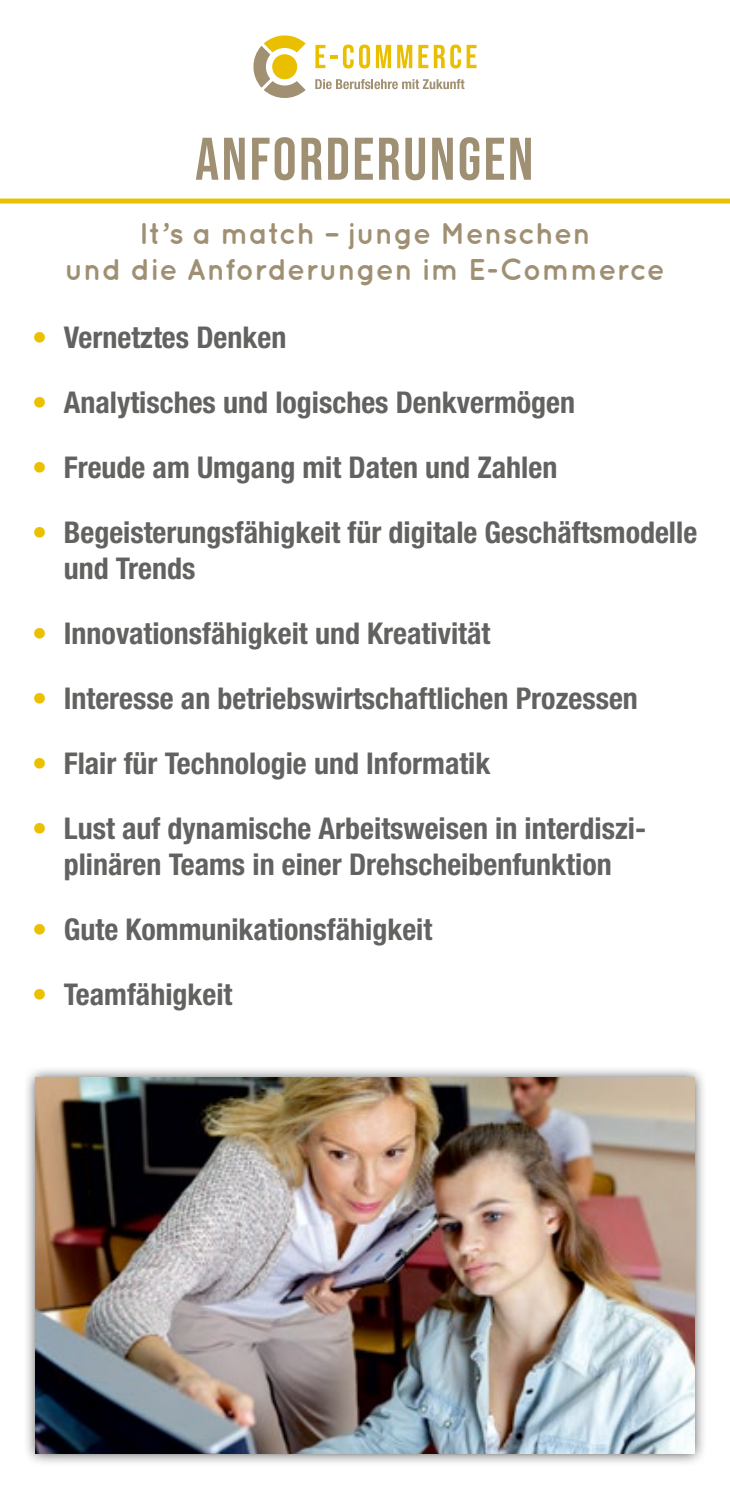
<style>
.page{position:relative;width:730px;height:1489px;background:#fff}
.page>*{position:absolute;margin:0;border:0;box-sizing:border-box;transform-origin:0 0}
.t1{font:60px "Bebas Neue";letter-spacing:.04em;color:#a09073}
.t2{font:700 condensed 30px/36px "Helvetica Neue LT Std";color:#626261}
.t3{font:700 30px/36px "Quicksand";letter-spacing:.005em;color:#a09073;text-align:center}
.s1{color:#ebc000}
</style>
<div class="page">
<div style="left:23px;top:1064px;width:684px;height:402px;background:#181716;opacity:.75"></div>
<img style="left:35px;top:1077px;width:659px;height:376px">
<svg style="left:253px;top:35px;width:53px;height:63px"></svg>
<svg style="left:315px;top:79px;width:149px;height:10px"></svg>
<svg style="left:315px;top:45px;width:55px;height:23px"></svg>
<svg style="left:376px;top:45px;width:15px;height:23px"></svg>
<svg style="left:397px;top:45px;width:15px;height:23px"></svg>
<svg style="left:418px;top:45px;width:10px;height:23px"></svg>
<svg style="left:434px;top:45px;width:27px;height:23px"></svg>
<svg style="left:467px;top:45px;width:10px;height:23px"></svg>
<div style="left:0;top:198px;width:730px;height:5px;background:#ebc000"></div>
<h1 class="t1" style="left:195px;top:125px;width:340px">ANFORDERUNGEN</h1>
<p class="t3" style="left:65px;top:215px;width:602px">It’s a match – junge Menschen<br>und die Anforderungen im E-Commerce</p>
<p class="t2" style="left:32px;top:318px;width:256px"><span class="s1">•</span> Vernetztes Denken</p>
<p class="t2" style="left:32px;top:383px;width:544px"><span class="s1">•</span> Analytisches und logisches Denkvermögen</p>
<p class="t2" style="left:32px;top:448px;width:527px"><span class="s1">•</span> Freude am Umgang mit Daten und Zahlen</p>
<p class="t2" style="left:64px;top:513px;width:635px;text-indent:-32px"><span class="s1">•</span> Begeisterungsfähigkeit für digitale Geschäftsmodelle und Trends</p>
<p class="t2" style="left:32px;top:614px;width:460px"><span class="s1">•</span> Innovationsfähigkeit und Kreativität</p>
<p class="t2" style="left:32px;top:679px;width:607px"><span class="s1">•</span> Interesse an betriebswirtschaftlichen Prozessen</p>
<p class="t2" style="left:32px;top:744px;width:460px"><span class="s1">•</span> Flair für Technologie und Informatik</p>
<p class="t2" style="left:32px;top:809px;width:615px;text-align:center"><span class="s1">•</span> Lust auf dynamische Arbeitsweisen in interdiszi&shy;plinären Teams in einer Drehscheibenfunktion</p>
<p class="t2" style="left:32px;top:910px;width:402px"><span class="s1">•</span> Gute Kommunikationsfähigkeit</p>
<p class="t2" style="left:32px;top:975px;width:202px"><span class="s1">•</span> Teamfähigkeit</p>
</div>
